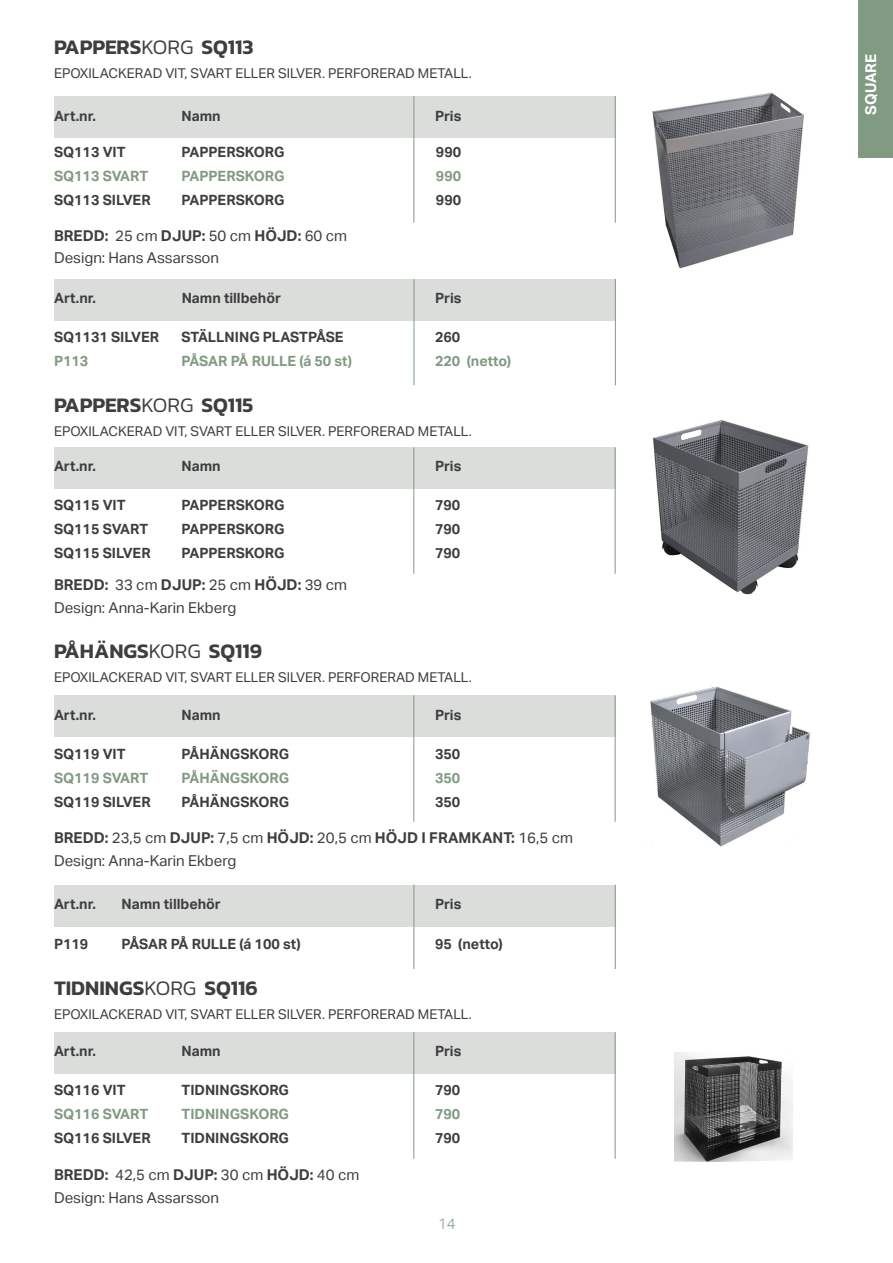
<style>
.page{position:relative;width:893px;height:1263px;background:#fff}
.page>*{position:absolute;margin:0;border:0;box-sizing:border-box;transform-origin:0 0}
.t1{font:600 21px "Kanit";color:#3e3e3f}
.t2{font:700 15px "Aktiv Grotesk";color:#3e3e3f}
.t3{font:15px "Aktiv Grotesk";color:#3e3e3f}
.t4{font:700 15px "Aktiv Grotesk";color:#fff}
.t5{font:300 15px "Aktiv Grotesk";color:#819a82}
.SQUARE_ARTIKELLISTA{font:700 14.25px "Aktiv Grotesk";color:#3e3e3f}
.SQUARE_ARTIKEL_RUBRI{font:700 14.25px "Aktiv Grotesk";color:#3e3e3f}
.SQUARE_ARTIKELLISTA-2{font:700 14.25px "Aktiv Grotesk";color:#819a82}
.t6{font:13.5px "Aktiv Grotesk";color:#3e3e3f}
.s1{font-weight:300}
.s2{font-weight:400}
</style>
<div class="page">
<img style="left:653px;top:420px;width:156px;height:175px">
<img style="left:674px;top:1052px;width:118px;height:110px">
<div style="left:859px;top:0;width:34px;height:157px;background:#819a82"></div>
<div style="left:54px;top:447px;width:561px;height:41px;background:#dbdddb"></div>
<div style="left:54px;top:1032px;width:561px;height:41px;background:#dbdddb"></div>
<img style="left:650px;top:686px;width:160px;height:161px">
<div style="left:54px;top:695px;width:561px;height:42px;background:#dbdddb"></div>
<div style="left:54px;top:885px;width:561px;height:41px;background:#dbdddb"></div>
<hr style="left:414px;top:885px;width:1px;height:84px;background:#819a82">
<hr style="left:615px;top:885px;width:1px;height:84px;background:#819a82">
<hr style="left:413px;top:447px;width:1px;height:127px;background:#819a82">
<hr style="left:615px;top:447px;width:1px;height:127px;background:#819a82">
<hr style="left:413px;top:695px;width:1px;height:127px;background:#819a82">
<hr style="left:615px;top:695px;width:1px;height:127px;background:#819a82">
<hr style="left:413px;top:1032px;width:1px;height:127px;background:#819a82">
<hr style="left:615px;top:1032px;width:1px;height:127px;background:#819a82">
<div style="left:54px;top:96px;width:561px;height:42px;background:#dbdddb"></div>
<img style="left:652px;top:92px;width:152px;height:177px">
<hr style="left:414px;top:96px;width:1px;height:127px;background:#819a82">
<hr style="left:615px;top:96px;width:1px;height:127px;background:#819a82">
<div style="left:54px;top:279px;width:561px;height:42px;background:#dbdddb"></div>
<hr style="left:414px;top:279px;width:1px;height:106px;background:#819a82">
<hr style="left:615px;top:279px;width:1px;height:106px;background:#819a82">
<p class="t1" style="left:54px;top:31px;width:201px">PAPPERS<span class="s1">KORG</span> SQ113</p>
<p class="t6" style="left:54px;top:65px;width:419px">EPOXILACKERAD VIT, SVART ELLER SILVER. PERFORERAD METALL.</p>
<p class="SQUARE_ARTIKEL_RUBRI" style="left:54px;top:107px;width:43px">Art.nr.</p>
<p class="SQUARE_ARTIKEL_RUBRI" style="left:182px;top:107px;width:41px">Namn</p>
<p class="SQUARE_ARTIKEL_RUBRI" style="left:435px;top:107px;width:28px">Pris</p>
<p class="SQUARE_ARTIKELLISTA" style="left:54px;top:144px;width:73px">SQ113 VIT</p>
<p class="SQUARE_ARTIKELLISTA" style="left:181px;top:144px;width:104px">PAPPERSKORG</p>
<p class="SQUARE_ARTIKELLISTA" style="left:436px;top:144px;width:27px">990</p>
<p class="SQUARE_ARTIKELLISTA-2" style="left:54px;top:168px;width:96px">SQ113 SVART</p>
<p class="SQUARE_ARTIKELLISTA-2" style="left:181px;top:168px;width:104px">PAPPERSKORG</p>
<p class="SQUARE_ARTIKELLISTA-2" style="left:436px;top:168px;width:27px">990</p>
<p class="SQUARE_ARTIKELLISTA" style="left:54px;top:192px;width:98px">SQ113 SILVER</p>
<p class="SQUARE_ARTIKELLISTA" style="left:181px;top:192px;width:104px">PAPPERSKORG</p>
<p class="SQUARE_ARTIKELLISTA" style="left:436px;top:192px;width:27px">990</p>
<p class="t2" style="left:54px;top:227px;width:295px">BREDD: <span class="s2">25 cm</span> DJUP: <span class="s2">50 cm</span> HÖJD: <span class="s2">60 cm</span></p>
<p class="t3" style="left:54px;top:249px;width:167px">Design: Hans Assarsson</p>
<p class="SQUARE_ARTIKEL_RUBRI" style="left:54px;top:290px;width:43px">Art.nr.</p>
<p class="SQUARE_ARTIKEL_RUBRI" style="left:182px;top:290px;width:101px">Namn tillbehör</p>
<p class="SQUARE_ARTIKEL_RUBRI" style="left:435px;top:290px;width:28px">Pris</p>
<p class="SQUARE_ARTIKELLISTA" style="left:54px;top:328px;width:107px">SQ1131 SILVER</p>
<p class="SQUARE_ARTIKELLISTA" style="left:181px;top:328px;width:163px">STÄLLNING PLASTPÅSE</p>
<p class="SQUARE_ARTIKELLISTA" style="left:435px;top:328px;width:27px">260</p>
<p class="SQUARE_ARTIKELLISTA-2" style="left:54px;top:352px;width:36px">P113</p>
<p class="SQUARE_ARTIKELLISTA-2" style="left:181px;top:352px;width:172px">PÅSAR PÅ RULLE (á 50 st)</p>
<p class="SQUARE_ARTIKELLISTA-2" style="left:435px;top:352px;width:78px">220 (netto)</p>
<p class="t1" style="left:54px;top:389px;width:201px">PAPPERS<span class="s1">KORG</span> SQ115</p>
<p class="t6" style="left:54px;top:423px;width:419px">EPOXILACKERAD VIT, SVART ELLER SILVER. PERFORERAD METALL.</p>
<p class="SQUARE_ARTIKEL_RUBRI" style="left:54px;top:458px;width:43px">Art.nr.</p>
<p class="SQUARE_ARTIKEL_RUBRI" style="left:182px;top:458px;width:41px">Namn</p>
<p class="SQUARE_ARTIKEL_RUBRI" style="left:435px;top:458px;width:28px">Pris</p>
<p class="SQUARE_ARTIKELLISTA" style="left:54px;top:496px;width:73px">SQ115 VIT</p>
<p class="SQUARE_ARTIKELLISTA" style="left:181px;top:496px;width:104px">PAPPERSKORG</p>
<p class="SQUARE_ARTIKELLISTA" style="left:435px;top:496px;width:27px">790</p>
<p class="SQUARE_ARTIKELLISTA" style="left:54px;top:520px;width:96px">SQ115 SVART</p>
<p class="SQUARE_ARTIKELLISTA" style="left:181px;top:520px;width:104px">PAPPERSKORG</p>
<p class="SQUARE_ARTIKELLISTA" style="left:435px;top:520px;width:27px">790</p>
<p class="SQUARE_ARTIKELLISTA" style="left:54px;top:544px;width:98px">SQ115 SILVER</p>
<p class="SQUARE_ARTIKELLISTA" style="left:181px;top:544px;width:104px">PAPPERSKORG</p>
<p class="SQUARE_ARTIKELLISTA" style="left:435px;top:544px;width:27px">790</p>
<p class="t2" style="left:54px;top:576px;width:295px">BREDD: <span class="s2">33 cm</span> DJUP: <span class="s2">25 cm</span> HÖJD: <span class="s2">39 cm</span></p>
<p class="t3" style="left:54px;top:599px;width:184px">Design: Anna-Karin Ekberg</p>
<p class="t1" style="left:54px;top:635px;width:210px">PÅHÄNGS<span class="s1">KORG</span> SQ119</p>
<p class="t6" style="left:54px;top:669px;width:419px">EPOXILACKERAD VIT, SVART ELLER SILVER. PERFORERAD METALL.</p>
<p class="SQUARE_ARTIKEL_RUBRI" style="left:54px;top:706px;width:43px">Art.nr.</p>
<p class="SQUARE_ARTIKEL_RUBRI" style="left:182px;top:706px;width:41px">Namn</p>
<p class="SQUARE_ARTIKEL_RUBRI" style="left:435px;top:706px;width:28px">Pris</p>
<p class="SQUARE_ARTIKELLISTA" style="left:54px;top:745px;width:73px">SQ119 VIT</p>
<p class="SQUARE_ARTIKELLISTA" style="left:181px;top:745px;width:109px">PÅHÄNGSKORG</p>
<p class="SQUARE_ARTIKELLISTA" style="left:435px;top:745px;width:27px">350</p>
<p class="SQUARE_ARTIKELLISTA-2" style="left:54px;top:769px;width:96px">SQ119 SVART</p>
<p class="SQUARE_ARTIKELLISTA-2" style="left:181px;top:769px;width:109px">PÅHÄNGSKORG</p>
<p class="SQUARE_ARTIKELLISTA-2" style="left:435px;top:769px;width:27px">350</p>
<p class="SQUARE_ARTIKELLISTA" style="left:54px;top:793px;width:98px">SQ119 SILVER</p>
<p class="SQUARE_ARTIKELLISTA" style="left:181px;top:793px;width:109px">PÅHÄNGSKORG</p>
<p class="SQUARE_ARTIKELLISTA" style="left:435px;top:793px;width:27px">350</p>
<p class="t2" style="left:54px;top:829px;width:520px">BREDD: <span class="s2">23,5 cm</span> DJUP: <span class="s2">7,5 cm</span> HÖJD: <span class="s2">20,5 cm</span> HÖJD I FRAMKANT: <span class="s2">16,5 cm</span></p>
<p class="t3" style="left:54px;top:852px;width:184px">Design: Anna-Karin Ekberg</p>
<p class="SQUARE_ARTIKEL_RUBRI" style="left:54px;top:895px;width:43px">Art.nr.</p>
<p class="SQUARE_ARTIKEL_RUBRI" style="left:122px;top:895px;width:101px">Namn tillbehör</p>
<p class="SQUARE_ARTIKEL_RUBRI" style="left:435px;top:895px;width:28px">Pris</p>
<p class="SQUARE_ARTIKELLISTA" style="left:54px;top:936px;width:36px">P119</p>
<p class="SQUARE_ARTIKELLISTA" style="left:122px;top:936px;width:181px">PÅSAR PÅ RULLE (á 100 st)</p>
<p class="SQUARE_ARTIKELLISTA" style="left:435px;top:936px;width:69px">95 (netto)</p>
<p class="t1" style="left:54px;top:972px;width:205px">TIDNINGS<span class="s1">KORG</span> SQ116</p>
<p class="t6" style="left:54px;top:1006px;width:419px">EPOXILACKERAD VIT, SVART ELLER SILVER. PERFORERAD METALL.</p>
<p class="SQUARE_ARTIKEL_RUBRI" style="left:54px;top:1043px;width:43px">Art.nr.</p>
<p class="SQUARE_ARTIKEL_RUBRI" style="left:182px;top:1043px;width:41px">Namn</p>
<p class="SQUARE_ARTIKEL_RUBRI" style="left:435px;top:1043px;width:28px">Pris</p>
<p class="SQUARE_ARTIKELLISTA" style="left:54px;top:1082px;width:73px">SQ116 VIT</p>
<p class="SQUARE_ARTIKELLISTA" style="left:181px;top:1082px;width:109px">TIDNINGSKORG</p>
<p class="SQUARE_ARTIKELLISTA" style="left:435px;top:1082px;width:27px">790</p>
<p class="SQUARE_ARTIKELLISTA-2" style="left:54px;top:1106px;width:96px">SQ116 SVART</p>
<p class="SQUARE_ARTIKELLISTA-2" style="left:181px;top:1106px;width:109px">TIDNINGSKORG</p>
<p class="SQUARE_ARTIKELLISTA-2" style="left:435px;top:1106px;width:27px">790</p>
<p class="SQUARE_ARTIKELLISTA" style="left:54px;top:1130px;width:98px">SQ116 SILVER</p>
<p class="SQUARE_ARTIKELLISTA" style="left:181px;top:1130px;width:109px">TIDNINGSKORG</p>
<p class="SQUARE_ARTIKELLISTA" style="left:435px;top:1130px;width:27px">790</p>
<p class="t2" style="left:54px;top:1166px;width:307px">BREDD: <span class="s2">42,5 cm</span> DJUP: <span class="s2">30 cm</span> HÖJD: <span class="s2">40 cm</span></p>
<p class="t3" style="left:54px;top:1189px;width:167px">Design: Hans Assarsson</p>
<p class="t5" style="left:438px;top:1215px;width:19px">14</p>
<p class="t4" style="left:862px;top:115px;width:62px;rotate:-90deg">SQUARE</p>
</div>
